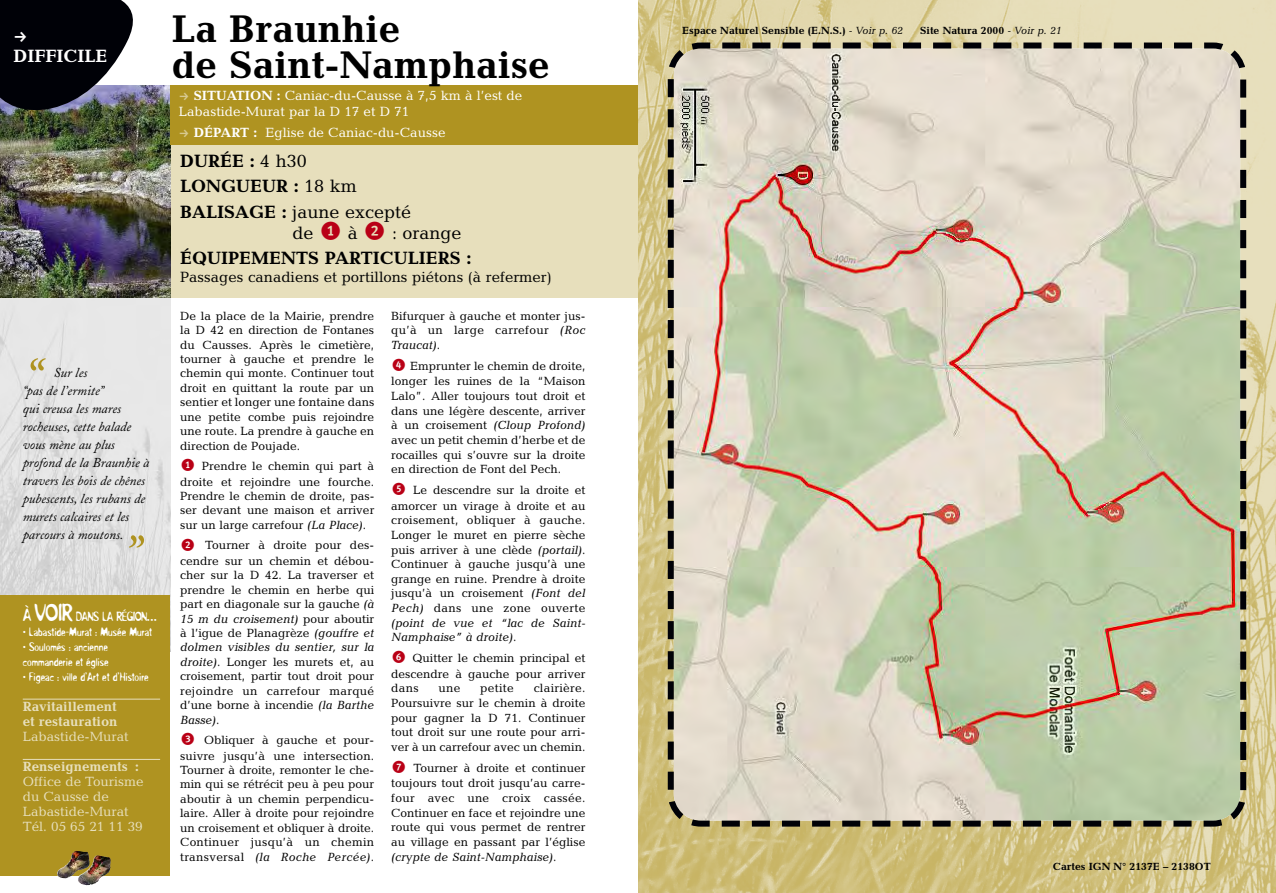
<style>
.page{position:relative;width:1276px;height:893px;background:#fff}
.page>*{position:absolute;margin:0;border:0;box-sizing:border-box;transform-origin:0 0}
.t1{font:italic 54px "Adobe Caslon";color:#af9321}
.t2{font:700 39px/36px "Candida";color:#000}
.t3{font:700 18px/25.2px "Candida";color:#000}
.t4{font:700 18px "Candida";color:#fff}
.t5{font:18px "Dingbests";color:#fff}
.t6{font:15px "Candida";color:#000}
.t7{font:14.7px "Overprint ICG";letter-spacing:-.05em;color:#fff}
.t8{font:italic 13.5px/18px "Adobe Caslon";color:#000}
.t9{font:13.5px/16px "Candida";color:#fff}
.t10{font:13.5px/15px "Overprint ICG";color:#fff}
.t11{font:13.5px/15px "Candida";color:#e7dfbc}
.t12{font:700 13.5px/15px "Candida";color:#e7dfbc}
.t13{font:12px/14.7px "Candida";color:#000;text-align:justify}
.t14{font:700 10.5px "Candida";color:#000}
.s1{font-size:19.5px}
.s2{font-size:27px}
.s3{font-family:"Dingbests";color:#d7c990}
.s4{font-weight:700}
.s5{font-weight:400}
.s6{font-family:"Dingbests";font-weight:400;font-size:27px;color:#b90016}
.s7{font-family:"Dingbests";font-size:18px;color:#b90016}
.s8{font-style:italic}
.s9{font-weight:400;font-style:italic}
</style>
<div class="page">
<div style="left:0;top:85px;width:638px;height:213px;background:#e7dfbc"></div>
<img style="left:0;top:298px;width:170px;height:297px">
<img style="left:0;top:85px;width:170px;height:213px">
<div style="left:0;top:595px;width:170px;height:281px;background:#af9321"></div>
<hr style="left:23px;top:699px;width:137px;height:1px;background:#e7dfbc">
<hr style="left:23px;top:759px;width:137px;height:1px;background:#e7dfbc">
<svg style="left:0;top:0;width:166px;height:125px"></svg>
<img style="left:638px;top:0;width:638px;height:893px">
<svg style="left:665px;top:40px;width:584px;height:790px;background:#cdcbb3"></svg>
<svg style="left:684px;top:815px;width:31px;height:15px"></svg>
<img style="left:57px;top:870px;width:15px;height:8px">
<div style="left:170px;top:85px;width:468px;height:60px;background:#af9321"></div>
<h3 class="t5" style="left:13px;top:27px;width:16px">f</h3>
<h3 class="t4" style="left:13px;top:49px;width:96px">DIFFICILE</h3>
<h1 class="t1" style="left:23px;top:359px;width:19px">“</h1>
<p class="t8" style="left:23px;top:366px;width:128px;text-indent:31px">Sur les<br>“pas de l’ermite”<br>qui creusa les mares rocheuses, cette balade vous mène au plus profond de la Braunhie à travers les bois de chênes pubescents, les rubans de murets calcaires et les parcours à moutons.</p>
<h1 class="t1" style="left:123px;top:536px;width:19px">”</h1>
<p class="t7" style="left:23px;top:612px;width:136px"><span class="s1">À</span> <span class="s2">VOIR</span> DANS LA RÉGION<span class="s1">…</span></p>
<p class="t10" style="left:23px;top:626px;width:131px">• Labastide-Murat : Musée Murat</p>
<p class="t10" style="left:23px;top:641px;width:87px">• Soulomés : ancienne commanderie et église</p>
<p class="t10" style="left:23px;top:671px;width:127px">• Figeac : ville d’Art et d’Histoire</p>
<p class="t12" style="left:23px;top:701px;width:96px">Ravitaillement et restauration</p>
<p class="t11" style="left:23px;top:731px;width:108px">Labastide-Murat</p>
<p class="t12" style="left:23px;top:761px;width:118px">Renseignements :</p>
<p class="t11" style="left:23px;top:776px;width:122px">Office de Tourisme du Causse de<br>Labastide-Murat<br>Tél. 05 65 21 11 39</p>
<h2 class="t2" style="left:172px;top:14px;width:380px">La Braunhie<br>de Saint-Namphaise</h2>
<p class="t9" style="left:179px;top:89px;width:345px"><span class="s3">f</span> <span class="s4">SITUATION :</span> Caniac-du-Causse à 7,5 km à l’est de<br>Labastide-Murat par la D 17 et D 71</p>
<p class="t9" style="left:179px;top:126px;width:268px"><span class="s3">f</span> <span class="s4">DÉPART :</span> Eglise de Caniac-du-Causse</p>
<h3 class="t3" style="left:180px;top:150px;width:232px">DURÉE : <span class="s5">4 h30<br></span>LONGUEUR : <span class="s5">18 km<br></span>BALISAGE : <span class="s5">jaune excepté</span></h3>
<h3 class="t3" style="left:180px;top:222px;width:293px;text-indent:112px"><span class="s5">de</span> <span class="s6">1</span> <span class="s5">à</span> <span class="s6">2</span> <span class="s5">: orange<br></span>ÉQUIPEMENTS PARTICULIERS :</h3>
<p class="t6" style="left:180px;top:272px;width:373px">Passages canadiens et portillons piétons (à refermer)</p>
<p class="t13" style="left:180px;top:310px;width:196px">De la place de la Mairie, prendre la D 42 en direction de Fontanes du Causses. Après le cimetière, tourner à gauche et prendre le chemin qui monte. Continuer tout droit en quittant la route par un sentier et longer une fontaine dans une petite combe puis rejoindre une route. La prendre à gauche en direction de Poujade.</p>
<p class="t13" style="left:180px;top:460px;width:196px"><span class="s7">1</span> Prendre le chemin qui part à droite et rejoindre une fourche.<br>Prendre le chemin de droite, pas&shy;ser devant une maison et arriver sur un large carrefour <span class="s8">(La Place)</span>.</p>
<p class="t13" style="left:180px;top:539px;width:196px"><span class="s7">2</span> Tourner à droite pour des&shy;cendre sur un chemin et débou&shy;cher sur la D 42. La traverser et prendre le chemin en herbe qui part en diagonale sur la gauche <span class="s8">(à 15 m du croisement)</span> pour aboutir à l’igue de Planagrèze <span class="s8">(gouffre et dolmen visibles du sentier, sur la droite)</span>. Longer les murets et, au croisement, partir tout droit pour rejoindre un carrefour marqué d’une borne à incendie <span class="s8">(la Barthe Basse)</span>.</p>
<p class="t13" style="left:180px;top:734px;width:196px"><span class="s7">3</span> Obliquer à gauche et pour&shy;suivre jusqu’à une intersection.<br>Tourner à droite, remonter le che&shy;min qui se rétrécit peu à peu pour aboutir à un chemin perpendicu&shy;laire. Aller à droite pour rejoindre un croisement et obliquer à droite.<br>Continuer jusqu’à un chemin transversal <span class="s8">(la Roche Percée)</span>.</p>
<p class="t13" style="left:391px;top:310px;width:196px">Bifurquer à gauche et monter jus&shy;qu’à un large carrefour <span class="s8">(Roc Traucat)</span>.</p>
<p class="t13" style="left:391px;top:359px;width:196px"><span class="s7">4</span> Emprunter le chemin de droite, longer les ruines de la “Maison Lalo”. Aller toujours tout droit et dans une légère descente, arriver à un croisement <span class="s8">(Cloup Profond) </span>avec un petit chemin d’herbe et de rocailles qui s’ouvre sur la droite en direction de Font del Pech.</p>
<p class="t13" style="left:391px;top:484px;width:196px"><span class="s7">5</span> Le descendre sur la droite et amorcer un virage à droite et au croisement, obliquer à gauche.<br>Longer le muret en pierre sèche puis arriver à une clède <span class="s8">(portail)</span>.<br>Continuer à gauche jusqu’à une grange en ruine. Prendre à droite jusqu’à un croisement <span class="s8">(Font del Pech)</span> dans une zone ouverte <span class="s8">(point de vue et “lac de Saint-Namphaise” à droite)</span>.</p>
<p class="t13" style="left:391px;top:652px;width:196px;line-height:15.1px"><span class="s7">6</span> Quitter le chemin principal et descendre à gauche pour arriver dans</p>
<p class="t13" style="left:391px;top:682px;width:196px;text-indent:142px">clairière.<br>Poursuivre sur le chemin à droite pour gagner la D 71. Continuer tout droit sur une route pour arri&shy;ver à un carrefour avec un chemin.</p>
<p class="t13" style="left:391px;top:761px;width:196px"><span class="s7">7</span> Tourner à droite et continuer toujours tout droit jusqu’au carre&shy;four avec une croix cassée.<br>Continuer en face et rejoindre une route qui vous permet de rentrer au village en passant par l’église <span class="s8">(crypte de Saint-Namphaise)</span>.</p>
<p class="t13" style="left:438px;top:682px;width:23px">une</p>
<p class="t13" style="left:480px;top:682px;width:35px">petite</p>
<p class="t14" style="left:682px;top:27px;width:222px">Espace Naturel Sensible (E.N.S.) <span class="s9">- Voir p. 62</span></p>
<p class="t14" style="left:920px;top:27px;width:143px">Site Natura 2000 <span class="s9">- Voir p. 21</span></p>
<p class="t14" style="left:1053px;top:863px;width:159px">Cartes IGN N° 2137E – 2138OT</p>
</div>
